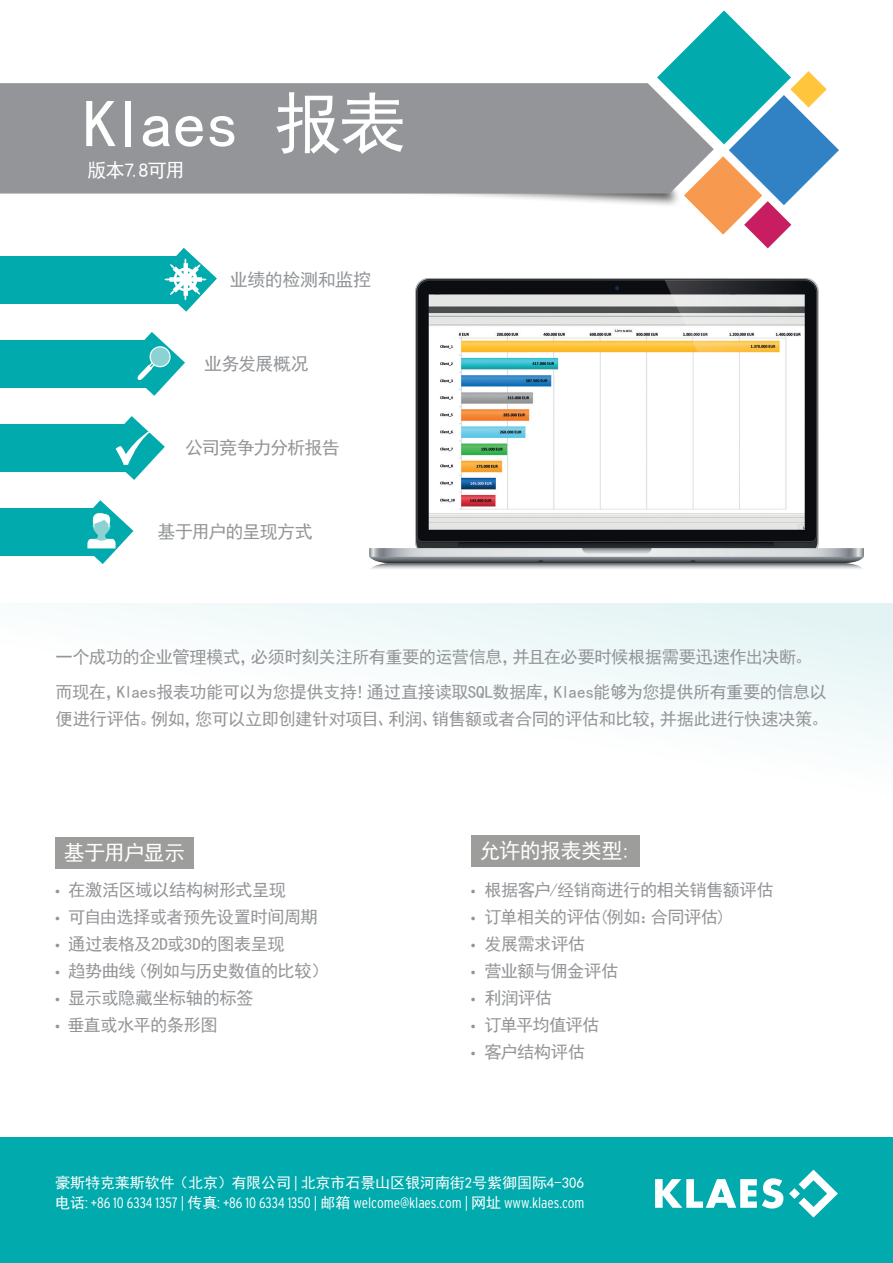
<style>
.page{position:relative;width:893px;height:1263px;background:#fff}
.page>*{position:absolute;margin:0;border:0;box-sizing:border-box;transform-origin:0 0}
.t1{font:67.5px "Sim Hei";letter-spacing:-.05em;color:#fff}
.t2{font:21px "Sim Hei";letter-spacing:-.03em;color:#fff}
.t3{font:19.5px "Sim Hei";letter-spacing:-.055em;color:#fff}
.t4{font:18px "Sim Hei";letter-spacing:-.03em;color:#939598}
.t5{font:18px "Sim Hei";letter-spacing:-.05em;color:#939598}
.t6{font:17.25px/35.5px "Sim Hei";letter-spacing:-.03em;color:#939598}
.t7{font:17.25px "Sim Hei";letter-spacing:-.06em;color:#939598}
.t8{font:300 condensed 15px "Interstate";letter-spacing:-.005em;color:#fff}
.t9{font:15px "Sim Hei";letter-spacing:-.005em;color:#fff}
.s1{font-family:"Myriad Pro"}
.s2{font-family:"Interstate";font-weight:300;font-stretch:condensed}
.s3{font-family:"Sim Hei";font-weight:400;font-stretch:normal}
</style>
<div class="page">
<div style="left:0;top:1137px;width:893px;height:126px;background:#00aaad"></div>
<div style="left:0;top:604px;width:893px;height:204px;background:linear-gradient(to right,#fff,#f1f9f9)"></div>
<div style="left:55px;top:837px;width:139px;height:32px;background:#9d9d9c"></div>
<div style="left:471px;top:835px;width:168px;height:31px;background:#9d9d9c"></div>
<svg style="left:439px;top:10px;width:400px;height:238px"></svg>
<div style="left:0;top:83px;width:714px;height:111px;background:#939598"></div>
<div style="left:0;top:340px;width:153px;height:48px;background:#00aaad"></div>
<svg style="left:137px;top:332px;width:48px;height:64px"></svg>
<div style="left:0;top:256px;width:185px;height:48px;background:#00aaad"></div>
<svg style="left:164px;top:248px;width:53px;height:64px"></svg>
<div style="left:0;top:424px;width:139px;height:48px;background:#00aaad"></div>
<svg style="left:115px;top:416px;width:50px;height:64px"></svg>
<div style="left:0;top:508px;width:101px;height:48px;background:#00aaad"></div>
<svg style="left:87px;top:500px;width:46px;height:64px"></svg>
<img style="left:369px;top:278px;width:495px;height:291px">
<svg style="left:789px;top:1169px;width:49px;height:48px"></svg>
<svg style="left:655px;top:1178px;width:128px;height:30px"></svg>
<h1 class="t1" style="left:83px;top:89px;width:324px">Klaes 报表</h1>
<p class="t3" style="left:87px;top:160px;width:99px">版本7.8可用</p>
<p class="t4" style="left:230px;top:270px;width:143px">业绩的检测和监控</p>
<p class="t4" style="left:204px;top:355px;width:106px">业务发展概况</p>
<p class="t5" style="left:185px;top:439px;width:156px">公司竞争力分析报告</p>
<p class="t4" style="left:157px;top:523px;width:157px">基于用户的呈现方式</p>
<p class="t6" style="left:55px;top:639px;width:773px">一个成功的企业管理模式，必须时刻关注所有重要的运营信息，并且在必要时候根据需要迅速作出决断。而现在，Klaes报表功能可以为您提供支持！通过直接读取SQL数据库，Klaes能够为您提供所有重要的信息以</p>
<p class="t6" style="left:55px;top:701px;width:774px">便进行评估。例如，您可以立即创建针对项目、利润、销售额或者合同的评估和比较，并据此进行快速决策。</p>
<p class="t2" style="left:64px;top:842px;width:123px">基于用户显示</p>
<p class="t2" style="left:479px;top:840px;width:153px">允许的报表类型:</p>
<p class="t6" style="left:55px;top:872px;width:232px"><span class="s1">•</span> 在激活区域以结构树形式呈现</p>
<p class="t6" style="left:55px;top:899px;width:264px"><span class="s1">•</span> 可自由选择或者预先设置时间周期</p>
<p class="t6" style="left:55px;top:926px;width:231px"><span class="s1">•</span> 通过表格及2D或3D的图表呈现</p>
<p class="t6" style="left:55px;top:953px;width:275px"><span class="s1">•</span> 趋势曲线（例如与历史数值的比较）</p>
<p class="t6" style="left:55px;top:980px;width:199px"><span class="s1">•</span> 显示或隐藏坐标轴的标签</p>
<p class="t6" style="left:55px;top:1007px;width:164px"><span class="s1">•</span> 垂直或水平的条形图</p>
<p class="t6" style="left:471px;top:872px;width:305px"><span class="s1">•</span> 根据客户/经销商进行的相关销售额评估</p>
<p class="t6" style="left:471px;top:899px;width:257px"><span class="s1">•</span> 订单相关的评估(例如：合同评估)</p>
<p class="t6" style="left:471px;top:926px;width:116px"><span class="s1">•</span> 发展需求评估</p>
<p class="t6" style="left:471px;top:953px;width:149px"><span class="s1">•</span> 营业额与佣金评估</p>
<p class="t6" style="left:471px;top:980px;width:83px"><span class="s1">•</span> 利润评估</p>
<p class="t7" style="left:471px;top:1016px;width:130px"><span class="s1">•</span> 订单平均值评估</p>
<p class="t6" style="left:471px;top:1034px;width:116px"><span class="s1">•</span> 客户结构评估</p>
<p class="t9" style="left:55px;top:1175px;width:530px">豪斯特克莱斯软件（北京）有限公司 <span class="s2">|</span> 北京市石景山区银河南街2号紫御国际4-306</p>
<p class="t8" style="left:55px;top:1194px;width:531px"><span class="s3">电话</span>: +86 10 6334 1357 | <span class="s3">传真</span>: +86 10 6334 1350 | <span class="s3">邮箱</span> welcome@klaes.com | <span class="s3">网址</span> www.klaes.com</p>
</div>
